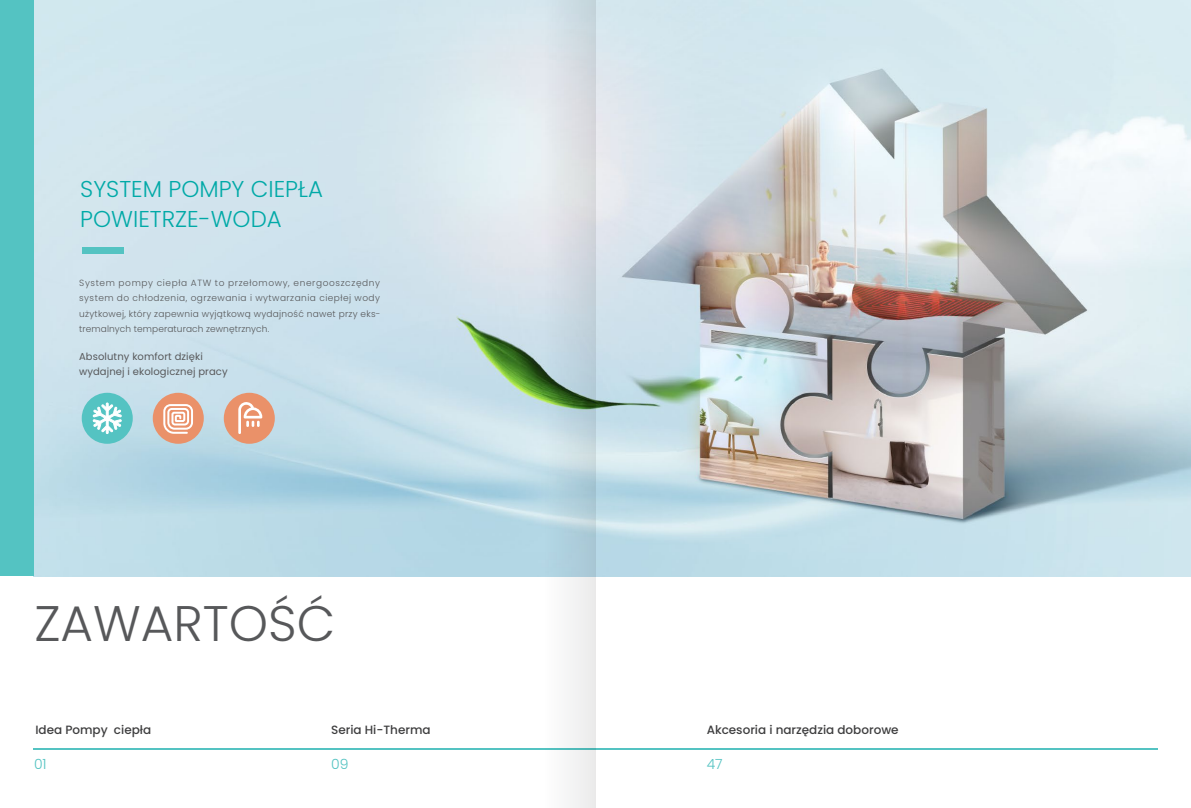
<style>
.page{position:relative;width:1191px;height:808px;background:#fff}
.page>*{position:absolute;margin:0;border:0;box-sizing:border-box;transform-origin:0 0}
.t1{font:300 50px "Poppins";color:#57585a}
.t2{font:300 22.9px/30px "Poppins";color:#00a9a7}
.t3{font:300 14px "Poppins";color:#54c3c2}
.t4{font:500 12px "Poppins";color:#3e3e3f}
.t5{font:10px/15px "Poppins";letter-spacing:.01em;color:#57585a}
.t6{font:300 9px/15px "Poppins";letter-spacing:.01em;color:#57585a;text-align:justify}
</style>
<div class="page">
<img style="left:33px;top:0;width:1158px;height:576px">
<div style="left:83px;top:247px;width:41px;height:6px;background:#54c3c2"></div>
<div style="left:82px;top:393px;width:51px;height:51px;background:#54c3c2;border-radius:50%"></div>
<div style="left:153px;top:393px;width:51px;height:51px;background:#ea9169;border-radius:50%"></div>
<div style="left:224px;top:393px;width:51px;height:51px;background:#ea9169;border-radius:50%"></div>
<svg style="left:238px;top:402px;width:24px;height:32px"></svg>
<svg style="left:93px;top:403px;width:29px;height:31px"></svg>
<svg style="left:163px;top:404px;width:30px;height:30px"></svg>
<hr style="left:33px;top:748px;width:1124px;height:1px;background:#54c3c2">
<div style="left:0;top:0;width:33px;height:576px;background:#54c3c2"></div>
<svg style="left:544px;top:0;width:52px;height:808px"></svg>
<h2 class="t2" style="left:80px;top:174px;width:244px">SYSTEM POMPY CIEPŁA<br>POWIETRZE-WODA</h2>
<p class="t6" style="left:79px;top:276px;width:303px">System pompy ciepła ATW to przełomowy, energooszczędny system do chłodzenia, ogrzewania i wytwarzania ciepłej wody użytkowej, który zapewnia wyjątkową wydajność nawet przy eks&shy;tremalnych temperaturach zewnętrznych.</p>
<p class="t5" style="left:79px;top:349px;width:150px">Absolutny komfort dzięki wydajnej i ekologicznej pracy</p>
<h1 class="t1" style="left:34px;top:594px;width:302px">ZAWARTOŚĆ</h1>
<h3 class="t4" style="left:35px;top:723px;width:117px">Idea Pompy ciepła</h3>
<h3 class="t4" style="left:331px;top:723px;width:101px">Seria Hi-Therma</h3>
<h3 class="t4" style="left:706px;top:723px;width:193px">Akcesoria i narzędzia doborowe</h3>
<h3 class="t3" style="left:34px;top:756px;width:14px">01</h3>
<h3 class="t3" style="left:331px;top:756px;width:19px">09</h3>
<h3 class="t3" style="left:706px;top:756px;width:18px">47</h3>
</div>
